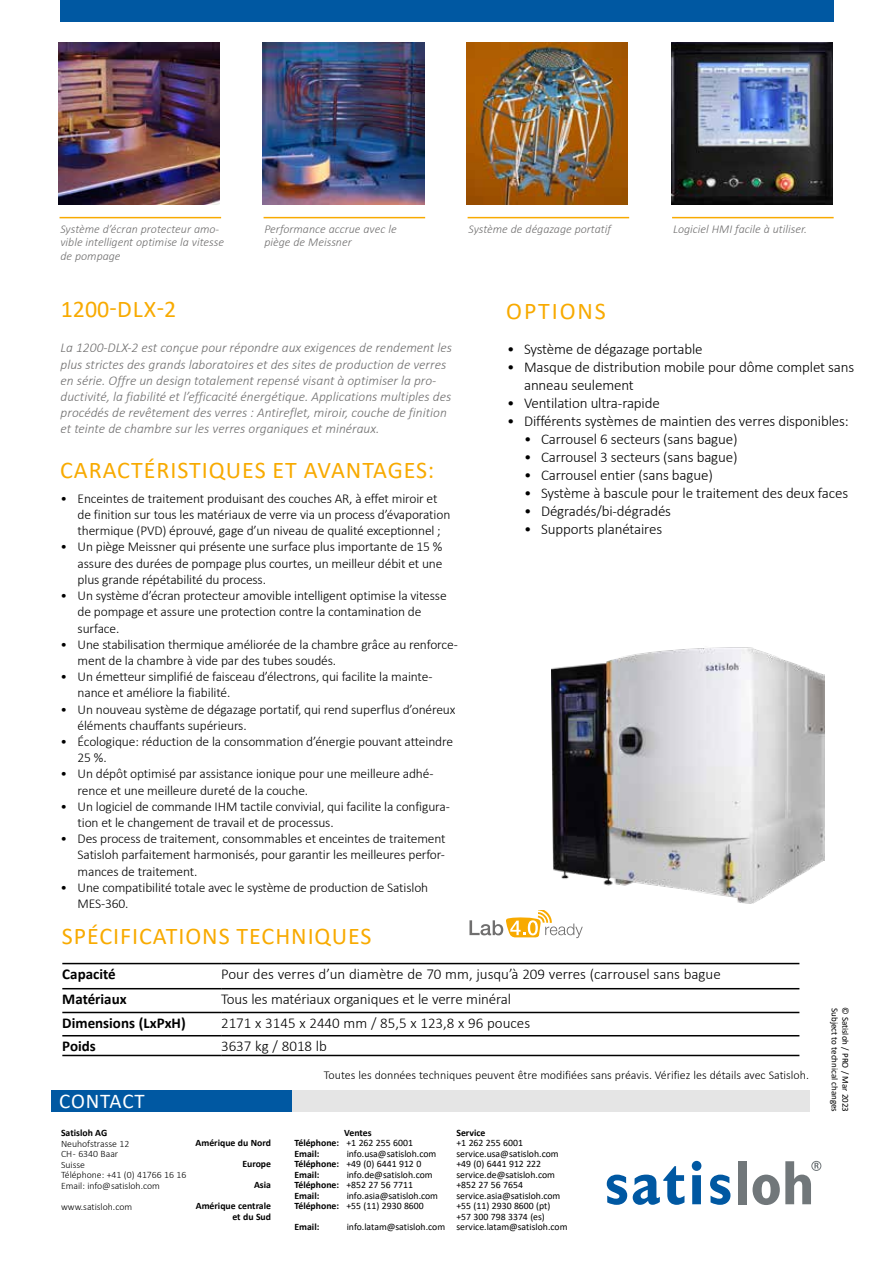
<style>
.page{position:relative;width:893px;height:1263px;background:#fff}
.page>*{position:absolute;margin:0;border:0;box-sizing:border-box;transform-origin:0 0}
.t1{font:24px "Calibri";letter-spacing:.04em;color:#f8aa00}
.t2{font:24px "Calibri";letter-spacing:.08em;color:#f8aa00}
.t3{font:21px "Calibri";letter-spacing:.035em;color:#fff}
.t4{font:300 15px/18px "Calibri";letter-spacing:-.01em;color:#000}
.t5{font:700 15px "Calibri";color:#000}
.t6{font:300 13.5px/16.2px "Calibri";letter-spacing:-.01em;color:#000}
.t7{font:italic 300 13.5px/16.2px "Calibri";color:#706f6f}
.t8{font:italic 300 12px/13.5px "Calibri";color:#706f6f}
.t9{font:300 12px "Calibri";color:#000}
.t10{font:9.75px/10.5px "Calibri";color:#000}
.t11{font:300 9.75px/10.5px "Calibri";color:#000}
.t12{font:700 9.75px/21px "Calibri";color:#000;text-align:right}
.t13{font:9px "Calibri";color:#000}
.s1{font-weight:700}
</style>
<div class="page">
<svg style="left:607px;top:1174px;width:20px;height:31px"></svg>
<svg style="left:633px;top:1166px;width:51px;height:39px"></svg>
<svg style="left:692px;top:1161px;width:9px;height:43px"></svg>
<svg style="left:710px;top:1174px;width:20px;height:31px"></svg>
<div style="left:738px;top:1161px;width:9px;height:43px;background:#71777a"></div>
<svg style="left:752px;top:1161px;width:67px;height:44px"></svg>
<div style="left:811px;top:1161px;width:10px;height:10px;border:1px solid #71777a;border-radius:50%"></div>
<img style="left:262px;top:43px;width:162px;height:161px">
<img style="left:466px;top:43px;width:162px;height:161px">
<div style="left:140px;top:1090px;width:670px;height:21px;background:#e5e5e5"></div>
<div style="left:51px;top:1090px;width:241px;height:21px;background:#0058a2"></div>
<img style="left:58px;top:43px;width:162px;height:161px">
<div style="left:60px;top:0;width:773px;height:21px;background:#0058a2"></div>
<hr style="left:60px;top:217px;width:161px;height:1px;background:#f8aa00">
<hr style="left:468px;top:217px;width:161px;height:1px;background:#f8aa00">
<hr style="left:264px;top:217px;width:161px;height:1px;background:#f8aa00">
<img style="left:671px;top:43px;width:162px;height:161px">
<hr style="left:672px;top:217px;width:162px;height:1px;background:#f8aa00">
<img style="left:551px;top:647px;width:274px;height:257px">
<svg style="left:469px;top:910px;width:114px;height:28px"></svg>
<hr style="left:62px;top:963px;width:159px;height:1px;background:#000">
<hr style="left:221px;top:963px;width:578px;height:1px;background:#000">
<hr style="left:62px;top:988px;width:159px;height:1px;background:#000">
<hr style="left:221px;top:988px;width:578px;height:1px;background:#000">
<hr style="left:62px;top:1012px;width:159px;height:1px;background:#000">
<hr style="left:221px;top:1012px;width:578px;height:1px;background:#000">
<hr style="left:62px;top:1035px;width:159px;height:1px;background:#000">
<hr style="left:221px;top:1035px;width:578px;height:1px;background:#000">
<hr style="left:62px;top:1055px;width:159px;height:1px;background:#000">
<hr style="left:221px;top:1055px;width:578px;height:1px;background:#000">
<p class="t8" style="left:60px;top:222px;width:165px">Système d’écran protecteur amo&shy;vible intelligent optimise la vitesse de pompage</p>
<p class="t8" style="left:264px;top:222px;width:134px">Performance accrue avec le</p>
<p class="t8" style="left:468px;top:222px;width:144px">Système de dégazage portatif</p>
<p class="t8" style="left:264px;top:235px;width:89px">piège de Meissner</p>
<h1 class="t1" style="left:61px;top:293px;width:117px">1200-DLX-2</h1>
<h1 class="t2" style="left:506px;top:294px;width:101px">OPTIONS</h1>
<p class="t8" style="left:673px;top:222px;width:135px">Logiciel HMI facile à utiliser.</p>
<p class="t7" style="left:61px;top:340px;width:393px">La 1200-DLX-2 est conçue pour répondre aux exigences de rendement les plus strictes des grands laboratoires et des sites de production de verres en série. Offre un design totalement repensé visant à optimiser la pro&shy;ductivité, la fiabilité et l’efficacité énergétique. Applications multiples des procédés de revêtement des verres : Antireflet, miroir, couche de finition et teinte de chambre sur les verres organiques et minéraux.</p>
<h1 class="t1" style="left:60px;top:454px;width:376px">CARACTÉRISTIQUES ET AVANTAGES:</h1>
<p class="t6" style="left:78px;top:490px;width:374px;text-indent:-17px">• Enceintes de traitement produisant des couches AR, à effet miroir et de finition sur tous les matériaux de verre via un process d’évaporation thermique (PVD) éprouvé, gage d’un niveau de qualité exceptionnel ;</p>
<p class="t6" style="left:78px;top:539px;width:366px;text-align:justify;text-indent:-17px">• Un piège Meissner qui présente une surface plus importante de 15 % assure des durées de pompage plus courtes, un meilleur débit et une plus grande répétabilité du process.</p>
<p class="t6" style="left:78px;top:587px;width:371px;text-indent:-17px">• Un système d’écran protecteur amovible intelligent optimise la vitesse de pompage et assure une protection contre la contamination de surface.</p>
<p class="t6" style="left:78px;top:636px;width:382px;text-indent:-17px">• Une stabilisation thermique améliorée de la chambre grâce au renforce&shy;ment de la chambre à vide par des tubes soudés.</p>
<p class="t6" style="left:78px;top:668px;width:356px;text-indent:-17px">• Un émetteur simplifié de faisceau d’électrons, qui facilite la mainte&shy;nance et améliore la fiabilité.</p>
<p class="t6" style="left:78px;top:701px;width:379px;text-indent:-17px">• Un nouveau système de dégazage portatif, qui rend superflus d’onéreux éléments chauffants supérieurs.</p>
<p class="t6" style="left:78px;top:733px;width:377px;text-indent:-17px">• Écologique: réduction de la consommation d’énergie pouvant atteindre<br>25 %.</p>
<p class="t6" style="left:78px;top:766px;width:357px;text-indent:-17px">• Un dépôt optimisé par assistance ionique pour une meilleure adhé&shy;rence et une meilleure dureté de la couche.</p>
<p class="t6" style="left:78px;top:798px;width:374px;text-indent:-17px">• Un logiciel de commande IHM tactile convivial, qui facilite la configura&shy;tion et le changement de travail et de processus.</p>
<p class="t6" style="left:78px;top:830px;width:370px;text-align:justify;text-indent:-17px">• Des process de traitement, consommables et enceintes de traitement Satisloh parfaitement harmonisés, pour garantir les meilleures perfor&shy;mances de traitement.</p>
<p class="t6" style="left:78px;top:879px;width:352px;text-indent:-17px">• Une compatibilité totale avec le système de production de Satisloh<br>MES-360.</p>
<p class="t4" style="left:507px;top:339px;width:197px">• Système de dégazage portable</p>
<p class="t4" style="left:524px;top:357px;width:332px;text-indent:-17px">• Masque de distribution mobile pour dôme complet sans anneau seulement</p>
<p class="t4" style="left:507px;top:393px;width:154px">• Ventilation ultra-rapide</p>
<p class="t4" style="left:507px;top:411px;width:343px">• Différents systèmes de maintien des verres disponibles:</p>
<p class="t4" style="left:524px;top:429px;width:215px">• Carrousel 6 secteurs (sans bague)</p>
<p class="t4" style="left:524px;top:447px;width:215px">• Carrousel 3 secteurs (sans bague)</p>
<p class="t4" style="left:524px;top:465px;width:190px">• Carrousel entier (sans bague)</p>
<p class="t4" style="left:524px;top:483px;width:326px">• Système à bascule pour le traitement des deux faces</p>
<p class="t4" style="left:524px;top:501px;width:148px">• Dégradés/bi-dégradés</p>
<p class="t4" style="left:524px;top:519px;width:140px">• Supports planétaires</p>
<h1 class="t1" style="left:62px;top:920px;width:311px">SPÉCIFICATIONS TECHNIQUES</h1>
<p class="t5" style="left:62px;top:963px;width:55px">Capacité</p>
<p class="t4" style="left:221px;top:965px;width:501px">Pour des verres d’un diamètre de 70 mm, jusqu’à 209 verres (carrousel sans bague</p>
<p class="t5" style="left:62px;top:989px;width:66px">Matériaux</p>
<p class="t4" style="left:221px;top:990px;width:291px">Tous les matériaux organiques et le verre minéral</p>
<p class="t5" style="left:62px;top:1012px;width:125px">Dimensions (LxPxH)</p>
<p class="t4" style="left:221px;top:1014px;width:311px">2171 x 3145 x 2440 mm / 85,5 x 123,8 x 96 pouces</p>
<p class="t5" style="left:62px;top:1036px;width:35px">Poids</p>
<p class="t4" style="left:221px;top:1037px;width:107px">3637 kg / 8018 lb</p>
<h2 class="t3" style="left:59px;top:1086px;width:87px">CONTACT</h2>
<p class="t12" style="left:61px;top:1122px;width:48px">Satisloh AG</p>
<p class="t11" style="left:61px;top:1138px;width:127px">Neuhofstrasse 12<br>CH - 6340 Baar<br>Suisse<br>Téléphone: +41 (0) 41766 16 16<br>Email: info@satisloh.com</p>
<p class="t11" style="left:61px;top:1201px;width:73px">www.satisloh.com</p>
<p class="t12" style="left:196px;top:1132px;width:77px">Amérique du Nord<br>Europe<br>Asia<br>Amérique centrale</p>
<p class="t12" style="left:232px;top:1206px;width:40px">et du Sud</p>
<p class="t9" style="left:324px;top:1068px;width:487px">Toutes les données techniques peuvent être modifiées sans préavis. Vérifiez les détails avec Satisloh.</p>
<p class="t12" style="left:344px;top:1122px;width:29px">Ventes</p>
<p class="t12" style="left:456px;top:1122px;width:31px">Service</p>
<p class="t10" style="left:294px;top:1137px;width:120px"><span class="s1">Téléphone:</span> +1 262 255 6001</p>
<p class="t10" style="left:456px;top:1137px;width:68px">+1 262 255 6001</p>
<p class="t12" style="left:294px;top:1143px;width:26px">Email:</p>
<p class="t10" style="left:347px;top:1148px;width:91px">info.usa@satisloh.com</p>
<p class="t10" style="left:456px;top:1148px;width:104px">service.usa@satisloh.com</p>
<p class="t10" style="left:294px;top:1158px;width:128px"><span class="s1">Téléphone:</span> +49 (0) 6441 912 0</p>
<p class="t10" style="left:456px;top:1158px;width:86px">+49 (0) 6441 912 222</p>
<p class="t12" style="left:294px;top:1164px;width:26px">Email:</p>
<p class="t10" style="left:347px;top:1169px;width:88px">info.de@satisloh.com</p>
<p class="t10" style="left:456px;top:1169px;width:100px">service.de@satisloh.com</p>
<p class="t10" style="left:294px;top:1179px;width:120px"><span class="s1">Téléphone:</span> +852 27 56 7711</p>
<p class="t10" style="left:456px;top:1179px;width:68px">+852 27 56 7654</p>
<p class="t12" style="left:294px;top:1185px;width:26px">Email:</p>
<p class="t10" style="left:347px;top:1190px;width:93px">info.asia@satisloh.com</p>
<p class="t10" style="left:456px;top:1190px;width:105px">service.asia@satisloh.com</p>
<p class="t10" style="left:294px;top:1200px;width:131px"><span class="s1">Téléphone:</span> +55 (11) 2930 8600</p>
<p class="t10" style="left:456px;top:1200px;width:96px">+55 (11) 2930 8600 (pt) +57 300 798 3374 (es)</p>
<p class="t12" style="left:294px;top:1216px;width:26px">Email:</p>
<p class="t10" style="left:347px;top:1221px;width:222px">info.latam@satisloh.com service.latam@satisloh.com</p>
<p class="t13" style="left:841px;top:1008px;width:105px;rotate:90deg">Subject to technical changes</p>
<p class="t13" style="left:852px;top:1007px;width:107px;rotate:90deg">© Satisloh / PRO / Mar 2023</p>
</div>
